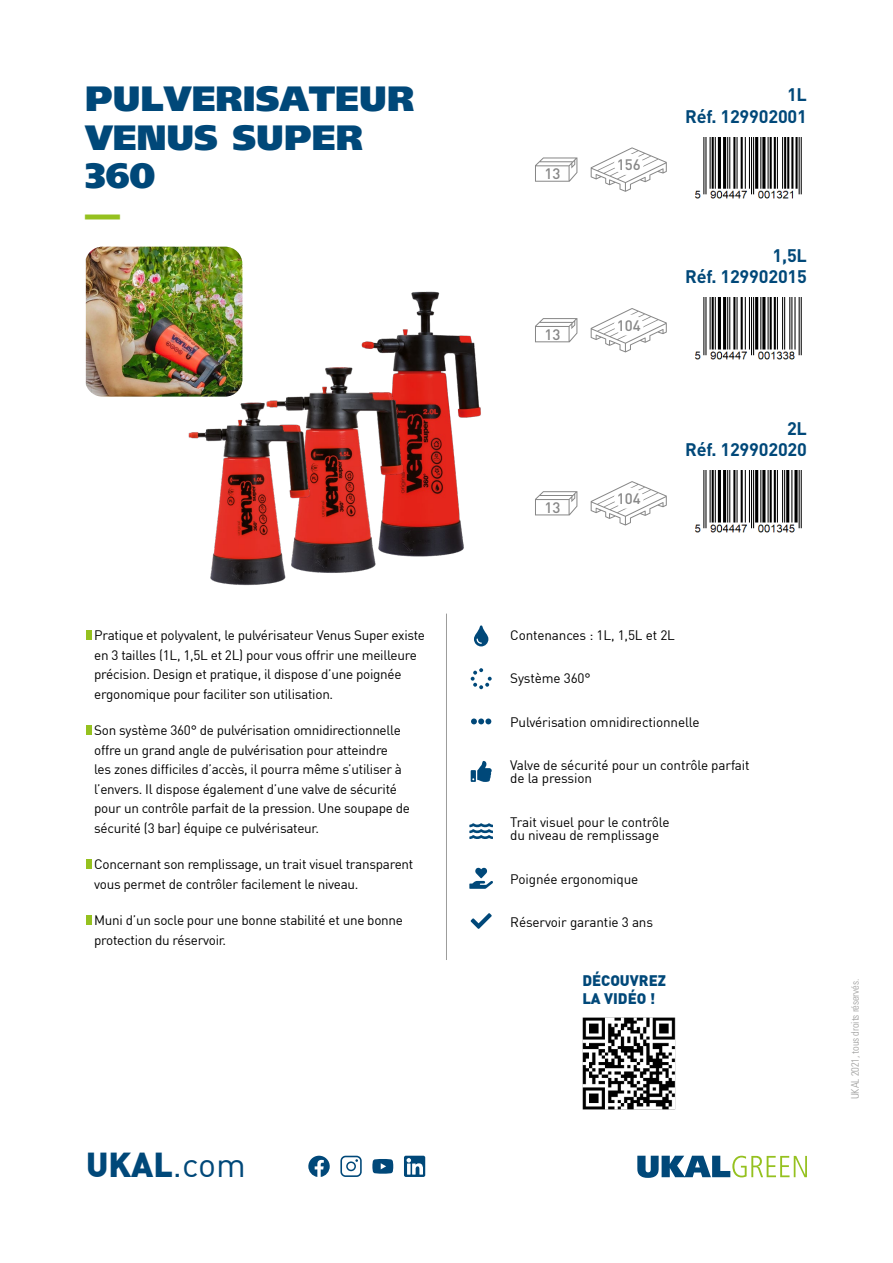
<style>
.page{position:relative;width:893px;height:1263px;background:#fff}
.page>*{position:absolute;margin:0;border:0;box-sizing:border-box;transform-origin:0 0}
.t1{font:900 34.95px/38.4px "Frutiger";color:#004879}
.t2{font:900 34.95px "Frutiger";color:#95c11f}
.t3{font:900 33.9px "DIN";color:#004879}
.t4{font:700 18px/21.6px "DIN";letter-spacing:-.01em;color:#004879;text-align:right}
.t5{font:900 15px/18px "DIN";color:#004879}
.t6{font:500 15px "DIN Pro";color:#878787}
.t7{font:13.5px/19.5px "DIN";letter-spacing:-.02em;color:#000}
.t8{font:300 condensed 10.5px "Univers";letter-spacing:-.01em;color:#9d9d9c}
.s1{font-weight:400}
</style>
<div class="page">
<img style="left:86px;top:247px;width:156px;height:150px">
<img style="left:694px;top:137px;width:108px;height:62px">
<img style="left:694px;top:298px;width:108px;height:62px">
<img style="left:694px;top:471px;width:108px;height:62px">
<svg style="left:372px;top:1159px;width:21px;height:15px"></svg>
<svg style="left:308px;top:1156px;width:22px;height:21px"></svg>
<svg style="left:340px;top:1156px;width:22px;height:21px"></svg>
<svg style="left:404px;top:1156px;width:21px;height:21px"></svg>
<div style="left:86px;top:630px;width:5px;height:10px;background:#95c11f"></div>
<div style="left:86px;top:725px;width:5px;height:10px;background:#95c11f"></div>
<div style="left:86px;top:859px;width:5px;height:10px;background:#95c11f"></div>
<div style="left:86px;top:915px;width:5px;height:10px;background:#95c11f"></div>
<hr style="left:446px;top:614px;width:1px;height:346px;background:#9d9d9c">
<svg style="left:535px;top:157px;width:42px;height:25px"></svg>
<svg style="left:535px;top:318px;width:42px;height:24px"></svg>
<svg style="left:535px;top:491px;width:42px;height:24px"></svg>
<svg style="left:591px;top:147px;width:76px;height:45px"></svg>
<div style="left:614px;top:154px;width:30px;height:21px;background:#fff;border-radius:50%"></div>
<svg style="left:591px;top:308px;width:76px;height:44px"></svg>
<div style="left:614px;top:314px;width:30px;height:22px;background:#fff;border-radius:50%"></div>
<svg style="left:591px;top:481px;width:76px;height:44px"></svg>
<div style="left:614px;top:487px;width:30px;height:22px;background:#fff;border-radius:50%"></div>
<svg style="left:469px;top:867px;width:24px;height:22px"></svg>
<svg style="left:471px;top:913px;width:21px;height:16px"></svg>
<svg style="left:469px;top:823px;width:24px;height:16px"></svg>
<svg style="left:471px;top:718px;width:20px;height:6px"></svg>
<svg style="left:471px;top:761px;width:21px;height:21px"></svg>
<svg style="left:471px;top:668px;width:21px;height:21px"></svg>
<svg style="left:474px;top:625px;width:14px;height:21px"></svg>
<svg style="left:637px;top:1156px;width:170px;height:22px"></svg>
<img style="left:582px;top:1017px;width:94px;height:93px">
<img style="left:361px;top:291px;width:120px;height:266px">
<img style="left:330px;top:358px;width:96px;height:215px">
<img style="left:171px;top:342px;width:159px;height:244px">
<h1 class="t1" style="left:85px;top:80px;width:331px">PULVERISATEUR<br>VENUS SUPER<br>360</h1>
<h1 class="t2" style="left:85px;top:193px;width:36px">—</h1>
<p class="t7" style="left:94px;top:625px;width:332px">Pratique et polyvalent, le pulvérisateur Venus Super existe en 3 tailles (1L, 1,5L et 2L) pour vous offrir une meilleure précision. Design et pratique, il dispose d’une poignée ergonomique pour faciliter son utilisation.</p>
<p class="t7" style="left:94px;top:720px;width:317px">Son système 360° de pulvérisation omnidirectionnelle offre un grand angle de pulvérisation pour atteindre<br>les zones difficiles d’accès, il pourra même s’utiliser à l’envers. Il dispose également d’une valve de sécurité pour un contrôle parfait de la pression. Une soupape de sécurité (3 bar) équipe ce pulvérisateur.</p>
<p class="t7" style="left:94px;top:854px;width:321px">Concernant son remplissage, un trait visuel transparent vous permet de contrôler facilement le niveau.</p>
<p class="t7" style="left:94px;top:910px;width:310px">Muni d’un socle pour une bonne stabilité et une bonne protection du réservoir.</p>
<h2 class="t3" style="left:86px;top:1142px;width:161px">UKAL<span class="s1">.com</span></h2>
<p class="t6" style="left:544px;top:162px;width:17px">13</p>
<p class="t6" style="left:544px;top:322px;width:17px">13</p>
<p class="t6" style="left:544px;top:495px;width:17px">13</p>
<p class="t6" style="left:617px;top:153px;width:25px">156</p>
<p class="t6" style="left:617px;top:313px;width:25px">104</p>
<p class="t6" style="left:617px;top:486px;width:25px">104</p>
<h3 class="t4" style="left:685px;top:83px;width:123px">1L<br>Réf. 129902001</h3>
<h3 class="t4" style="left:685px;top:243px;width:123px">1,5L<br>Réf. 129902015</h3>
<h3 class="t4" style="left:685px;top:417px;width:123px">2L<br>Réf. 129902020</h3>
<p class="t7" style="left:510px;top:625px;width:166px">Contenances : 1L, 1,5L et 2L</p>
<p class="t7" style="left:510px;top:668px;width:82px">Système 360°</p>
<p class="t7" style="left:510px;top:712px;width:191px">Pulvérisation omnidirectionnelle</p>
<p class="t7" style="left:510px;top:758px;width:241px;line-height:13.5px">Valve de sécurité pour un contrôle parfait de la pression</p>
<p class="t7" style="left:510px;top:815px;width:161px;line-height:13.5px">Trait visuel pour le contrôle du niveau de remplissage</p>
<p class="t7" style="left:510px;top:869px;width:130px">Poignée ergonomique</p>
<p class="t7" style="left:510px;top:912px;width:144px">Réservoir garantie 3 ans</p>
<p class="t5" style="left:582px;top:971px;width:85px">DÉCOUVREZ<br>LA VIDÉO !</p>
<p class="t8" style="left:849px;top:1099px;width:122px;rotate:-90deg">UKAL 2021, tous droits réservés.</p>
</div>
